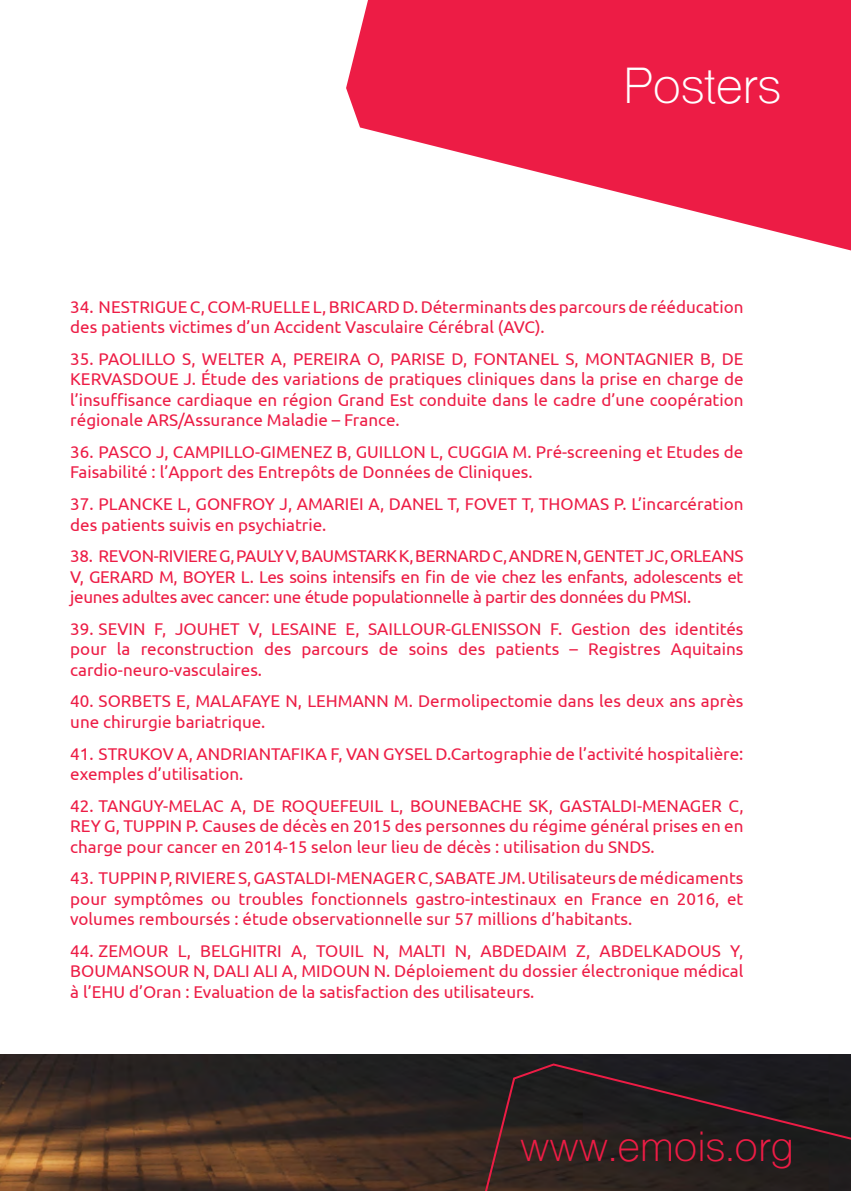
<style>
.page{position:relative;width:851px;height:1191px;background:#fff}
.page>*{position:absolute;margin:0;border:0;box-sizing:border-box;transform-origin:0 0}
.t1{font:48px "Shree Dev 0714";color:#fff}
.t2{font:40px "Shree Dev 0714";color:#ed1c45}
.t3{font:17px/20.4px "Ubuntu";color:#ed1c45;text-align:justify}
</style>
<div class="page">
<img style="left:0;top:1054px;width:850px;height:137px">
<svg style="left:346px;top:0;width:504px;height:250px;fill:#ed1c45"></svg>
<svg style="left:350px;top:1062px;width:500px;height:129px;background:#29201f"></svg>
<p class="t1" style="left:623px;top:57px;width:159px">Posters</p>
<p class="t3" style="left:70px;top:296px;width:674px">34. NESTRIGUE C, COM-RUELLE L, BRICARD D. Déterminants des parcours de rééducation des patients victimes d’un Accident Vasculaire Cérébral (AVC).</p>
<p class="t3" style="left:70px;top:348px;width:674px">35. PAOLILLO S, WELTER A, PEREIRA O, PARISE D, FONTANEL S, MONTAGNIER B, DE KERVASDOUE J. Étude des variations de pratiques cliniques dans la prise en charge de l’insuffisance cardiaque en région Grand Est conduite dans le cadre d’une coopération régionale ARS/Assurance Maladie – France.</p>
<p class="t3" style="left:70px;top:441px;width:674px">36. PASCO J, CAMPILLO-GIMENEZ B, GUILLON L, CUGGIA M. Pré-screening et Etudes de<br>Faisabilité : l’Apport des Entrepôts de Données de Cliniques.</p>
<p class="t3" style="left:70px;top:493px;width:674px">37. PLANCKE L, GONFROY J, AMARIEI A, DANEL T, FOVET T, THOMAS P. L’incarcération des patients suivis en psychiatrie.</p>
<p class="t3" style="left:70px;top:545px;width:674px">38. REVON-RIVIERE G, PAULY V, BAUMSTARK K, BERNARD C, ANDRE N, GENTET JC, ORLEANS V, GERARD M, BOYER L. Les soins intensifs en fin de vie chez les enfants, adolescents et jeunes adultes avec cancer: une étude populationnelle à partir des données du PMSI.</p>
<p class="t3" style="left:70px;top:618px;width:674px">39. SEVIN F, JOUHET V, LESAINE E, SAILLOUR-GLENISSON F. Gestion des identités pour la reconstruction des parcours de soins des patients – Registres Aquitains cardio-neuro-vasculaires.</p>
<p class="t3" style="left:70px;top:690px;width:674px">40. SORBETS E, MALAFAYE N, LEHMANN M. Dermolipectomie dans les deux ans après une chirurgie bariatrique.</p>
<p class="t3" style="left:70px;top:743px;width:674px">41. STRUKOV A, ANDRIANTAFIKA F, VAN GYSEL D.Cartographie de l’activité hospitalière: exemples d’utilisation.</p>
<p class="t3" style="left:70px;top:795px;width:674px">42. TANGUY-MELAC A, DE ROQUEFEUIL L, BOUNEBACHE SK, GASTALDI-MENAGER C, REY G, TUPPIN P. Causes de décès en 2015 des personnes du régime général prises en en charge pour cancer en 2014-15 selon leur lieu de décès : utilisation du SNDS.</p>
<p class="t3" style="left:70px;top:867px;width:674px">43. TUPPIN P, RIVIERE S, GASTALDI-MENAGER C, SABATE JM. Utilisateurs de médicaments pour symptômes ou troubles fonctionnels gastro-intestinaux en France en 2016, et volumes remboursés : étude observationnelle sur 57 millions d’habitants.</p>
<p class="t3" style="left:70px;top:940px;width:674px">44. ZEMOUR L, BELGHITRI A, TOUIL N, MALTI N, ABDEDAIM Z, ABDELKADOUS Y, BOUMANSOUR N, DALI ALI A, MIDOUN N. Déploiement du dossier électronique médical à l’EHU d’Oran : Evaluation de la satisfaction des utilisateurs.</p>
<h2 class="t2" style="left:520px;top:1122px;width:275px">www.emois.org</h2>
</div>
